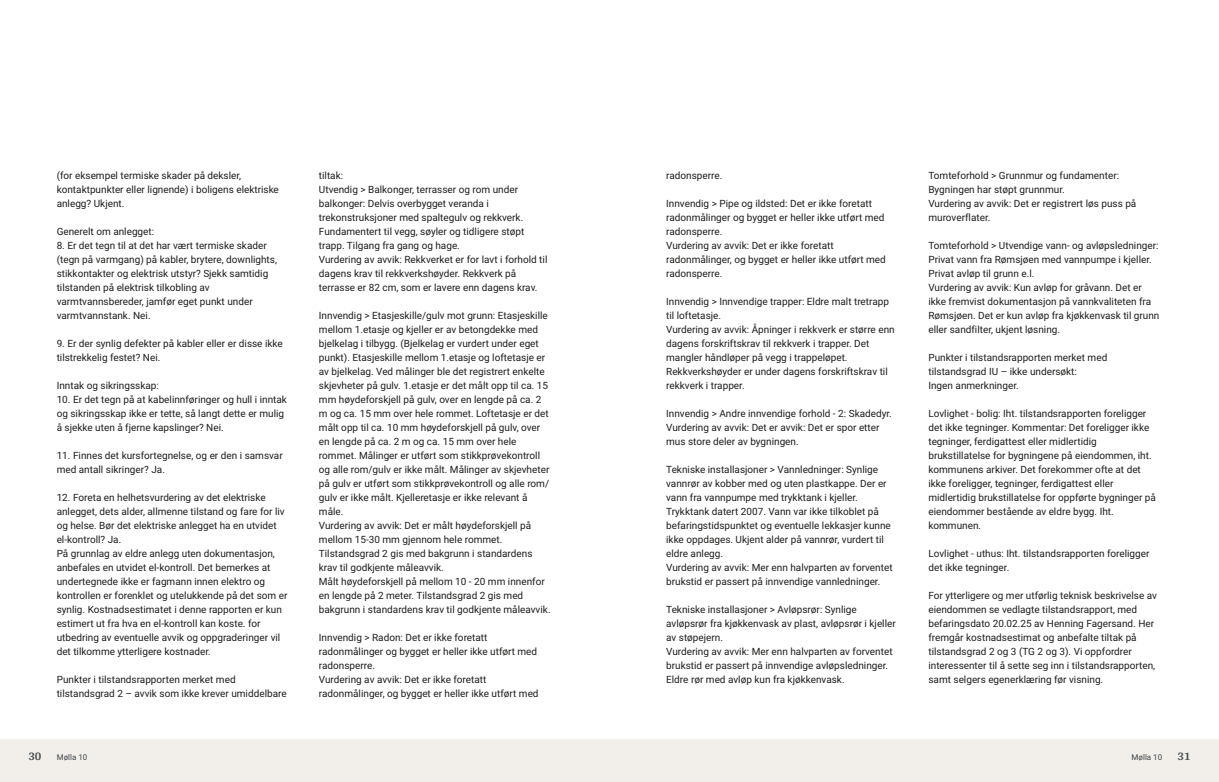
<style>
.page{position:relative;width:1219px;height:782px;background:#fff}
.page>*{position:absolute;margin:0;border:0;box-sizing:border-box;transform-origin:0 0}
.t1{font:700 12px "Arya";color:#414749}
.t2{font:10px/14px "Roboto Vitec";color:#1d1d1b}
.t3{font:8px "Roboto Vitec";color:#414749}
</style>
<div class="page">
<div style="left:0;top:739px;width:618px;height:42px;background:#f2eeea"></div>
<div style="left:607px;top:739px;width:612px;height:42px;background:#f2eeea"></div>
<p class="t2" style="left:57px;top:167px;width:224px">(for eksempel termiske skader på deksler, kontaktpunkter eller lignende) i boligens elektriske anlegg? Ukjent.</p>
<p class="t2" style="left:57px;top:223px;width:99px">Generelt om anlegget:</p>
<p class="t2" style="left:57px;top:237px;width:222px">8. Er det tegn til at det har vært termiske skader (tegn på varmgang) på kabler, brytere, downlights, stikkontakter og elektrisk utstyr? Sjekk samtidig tilstanden på elektrisk tilkobling av varmtvannsbereder, jamfør eget punkt under varmtvannstank. Nei.</p>
<p class="t2" style="left:57px;top:335px;width:228px">9. Er der synlig defekter på kabler eller er disse ikke tilstrekkelig festet? Nei.</p>
<p class="t2" style="left:57px;top:377px;width:104px">Inntak og sikringsskap:</p>
<p class="t2" style="left:57px;top:391px;width:232px">10. Er det tegn på at kabelinnføringer og hull i inntak og sikringsskap ikke er tette, så langt dette er mulig å sjekke uten å fjerne kapslinger? Nei.</p>
<p class="t2" style="left:57px;top:447px;width:228px">11. Finnes det kursfortegnelse, og er den i samsvar med antall sikringer? Ja.</p>
<p class="t2" style="left:57px;top:489px;width:232px">12. Foreta en helhetsvurdering av det elektriske anlegget, dets alder, allmenne tilstand og fare for liv og helse. Bør det elektriske anlegget ha en utvidet el‑kontroll? Ja.<br>På grunnlag av eldre anlegg uten dokumentasjon, anbefales en utvidet el‑kontroll. Det bemerkes at undertegnede ikke er fagmann innen elektro og kontrollen er forenklet og utelukkende på det som er synlig. Kostnadsestimatet i denne rapporten er kun estimert ut fra hva en el‑kontroll kan koste. for utbedring av eventuelle avvik og oppgraderinger vil det tilkomme ytterligere kostnader.</p>
<p class="t2" style="left:57px;top:671px;width:232px">Punkter i tilstandsrapporten merket med tilstandsgrad 2 – avvik som ikke krever umiddelbare</p>
<p class="t1" style="left:28px;top:749px;width:15px">30</p>
<p class="t3" style="left:57px;top:751px;width:32px">Mølla 10</p>
<p class="t2" style="left:319px;top:167px;width:230px">tiltak:<br>Utvendig &gt; Balkonger, terrasser og rom under balkonger: Delvis overbygget veranda i trekonstruksjoner med spaltegulv og rekkverk.<br>Fundamentert til vegg, søyler og tidligere støpt trapp. Tilgang fra gang og hage.<br>Vurdering av avvik: Rekkverket er for lavt i forhold til dagens krav til rekkverkshøyder. Rekkverk på terrasse er 82 cm, som er lavere enn dagens krav.</p>
<p class="t2" style="left:319px;top:307px;width:233px">Innvendig &gt; Etasjeskille/ gulv mot grunn: Etasjeskille mellom 1.etasje og kjeller er av betongdekke med bjelkelag i tilbygg. (Bjelkelag er vurdert under eget punkt). Etasjeskille mellom 1.etasje og loftetasje er av bjelkelag. Ved målinger ble det registrert enkelte skjevheter på gulv. 1.etasje er det målt opp til ca. 15 mm høydeforskjell på gulv, over en lengde på ca. 2 m og ca. 15 mm over hele rommet. Loftetasje er det målt opp til ca. 10 mm høydeforskjell på gulv, over en lengde på ca. 2 m og ca. 15 mm over hele rommet. Målinger er utført som stikkprøvekontroll og alle rom/ gulv er ikke målt. Målinger av skjevheter på gulv er utført som stikkprøvekontroll og alle rom/ gulv er ikke målt. Kjelleretasje er ikke relevant å måle.<br>Vurdering av avvik: Det er målt høydeforskjell på mellom 15‑30 mm gjennom hele rommet.<br>Tilstandsgrad 2 gis med bakgrunn i standardens krav til godkjente måleavvik.<br>Målt høydeforskjell på mellom 10 ‑ 20 mm innenfor en lengde på 2 meter. Tilstandsgrad 2 gis med bakgrunn i standardens krav til godkjente måleavvik.</p>
<p class="t2" style="left:319px;top:629px;width:221px">Innvendig &gt; Radon: Det er ikke foretatt radonmålinger og bygget er heller ikke utført med radonsperre.<br>Vurdering av avvik: Det er ikke foretatt radonmålinger, og bygget er heller ikke utført med</p>
<p class="t2" style="left:666px;top:167px;width:58px">radonsperre.</p>
<p class="t2" style="left:666px;top:195px;width:221px">Innvendig &gt; Pipe og ildsted: Det er ikke foretatt radonmålinger og bygget er heller ikke utført med radonsperre.<br>Vurdering av avvik: Det er ikke foretatt radonmålinger, og bygget er heller ikke utført med radonsperre.</p>
<p class="t2" style="left:666px;top:293px;width:230px">Innvendig &gt; Innvendige trapper: Eldre malt tretrapp til loftetasje.<br>Vurdering av avvik: Åpninger i rekkverk er større enn dagens forskriftskrav til rekkverk i trapper. Det mangler håndløper på vegg i trappeløpet.<br>Rekkverkshøyder er under dagens forskriftskrav til rekkverk i trapper.</p>
<p class="t2" style="left:666px;top:405px;width:227px">Innvendig &gt; Andre innvendige forhold ‑ 2: Skadedyr.<br>Vurdering av avvik: Det er avvik: Det er spor etter mus store deler av bygningen.</p>
<p class="t2" style="left:666px;top:461px;width:228px">Tekniske installasjoner &gt; Vannledninger: Synlige vannrør av kobber med og uten plastkappe. Der er vann fra vannpumpe med trykktank i kjeller.<br>Trykktank datert 2007. Vann var ikke tilkoblet på befaringstidspunktet og eventuelle lekkasjer kunne ikke oppdages. Ukjent alder på vannrør, vurdert til eldre anlegg.<br>Vurdering av avvik: Mer enn halvparten av forventet brukstid er passert på innvendige vannledninger.</p>
<p class="t2" style="left:666px;top:601px;width:231px">Tekniske installasjoner &gt; Avløpsrør: Synlige avløpsrør fra kjøkkenvask av plast, avløpsrør i kjeller av støpejern.<br>Vurdering av avvik: Mer enn halvparten av forventet brukstid er passert på innvendige avløpsledninger.<br>Eldre rør med avløp kun fra kjøkkenvask.</p>
<p class="t2" style="left:928px;top:167px;width:209px">Tomteforhold &gt; Grunnmur og fundamenter:<br>Bygningen har støpt grunnmur.<br>Vurdering av avvik: Det er registrert løs puss på muroverflater.</p>
<p class="t2" style="left:928px;top:237px;width:233px">Tomteforhold &gt; Utvendige vann‑ og avløpsledninger:<br>Privat vann fra Rømsjøen med vannpumpe i kjeller.<br>Privat avløp til grunn e.l.<br>Vurdering av avvik: Kun avløp for gråvann. Det er ikke fremvist dokumentasjon på vannkvaliteten fra Rømsjøen. Det er kun avløp fra kjøkkenvask til grunn eller sandfilter, ukjent løsning.</p>
<p class="t2" style="left:928px;top:349px;width:180px">Punkter i tilstandsrapporten merket med tilstandsgrad IU – ikke undersøkt:<br>Ingen anmerkninger.</p>
<p class="t2" style="left:928px;top:405px;width:229px">Lovlighet ‑ bolig: Iht. tilstandsrapporten foreligger det ikke tegninger. Kommentar: Det foreligger ikke tegninger, ferdigattest eller midlertidig brukstillatelse for bygningene på eiendommen, iht. kommunens arkiver. Det forekommer ofte at det ikke foreligger, tegninger, ferdigattest eller midlertidig brukstillatelse for oppførte bygninger på eiendommer bestående av eldre bygg. Iht. kommunen.</p>
<p class="t2" style="left:928px;top:545px;width:223px">Lovlighet ‑ uthus: Iht. tilstandsrapporten foreligger det ikke tegninger.</p>
<p class="t2" style="left:928px;top:587px;width:230px">For ytterligere og mer utførlig teknisk beskrivelse av eiendommen se vedlagte tilstandsrapport, med befaringsdato 20.02.25 av Henning Fagersand. Her fremgår kostnadsestimat og anbefalte tiltak på tilstandsgrad 2 og 3 (TG 2 og 3). Vi oppfordrer interessenter til å sette seg inn i tilstandsrapporten, samt selgers egenerklæring før visning.</p>
<p class="t3" style="left:1131px;top:751px;width:32px">Mølla 10</p>
<p class="t1" style="left:1177px;top:749px;width:15px">31</p>
</div>
